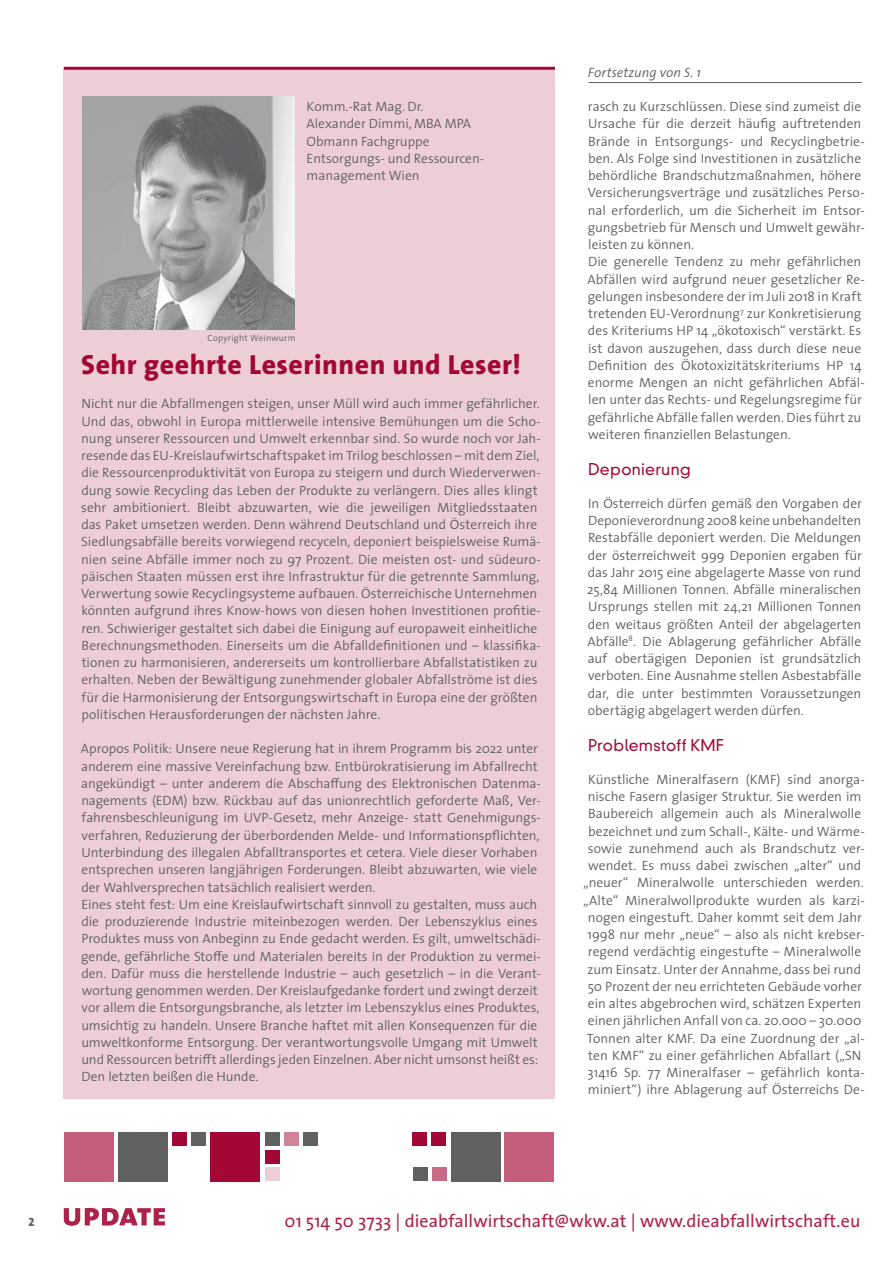
<style>
.page{position:relative;width:893px;height:1263px;background:#fff}
.page>*{position:absolute;margin:0;border:0;box-sizing:border-box;transform-origin:0 0}
.t1{font:800 27.75px "The Sans";letter-spacing:.02em;color:#a30835}
.t2{font:18px "The Sans";letter-spacing:.005em;color:#ad214a}
.t3{font:300 15.75px "DIN Neuzeit Grotesk Std";letter-spacing:.015em;color:#a30835}
.t4{font:300 13.5px/17.2px "The Sans";color:#5f6062}
.t5{font:italic 300 13.5px "The Sans";letter-spacing:.005em;color:#5f6062}
.t6{font:12px "The Sans Extra Bold Caps";color:#5f6062}
.t7{font:300 9px "The Sans";letter-spacing:.025em;color:#5f6062}
</style>
<div class="page">
<div style="left:64px;top:70px;width:491px;height:1028px;background:#edced7"></div>
<svg style="left:64px;top:1208px;width:101px;height:18px"></svg>
<hr style="left:64px;top:67px;width:491px;height:3px;background:#a30835">
<div style="left:64px;top:1132px;width:49px;height:49px;background:#c35e7c"></div>
<div style="left:118px;top:1132px;width:50px;height:49px;background:#5f6062"></div>
<div style="left:211px;top:1132px;width:49px;height:49px;background:#a30835"></div>
<div style="left:191px;top:1132px;width:15px;height:14px;background:#5f6062"></div>
<div style="left:172px;top:1132px;width:15px;height:14px;background:#a30835"></div>
<div style="left:284px;top:1132px;width:15px;height:14px;background:#d1839a"></div>
<div style="left:265px;top:1132px;width:14px;height:14px;background:#5f6062"></div>
<div style="left:303px;top:1132px;width:15px;height:14px;background:#5f6062"></div>
<div style="left:265px;top:1150px;width:14px;height:13px;background:#a30835"></div>
<div style="left:265px;top:1167px;width:14px;height:14px;background:#edced7"></div>
<div style="left:505px;top:1132px;width:49px;height:49px;background:#c35e7c"></div>
<div style="left:451px;top:1132px;width:49px;height:49px;background:#5f6062"></div>
<div style="left:412px;top:1132px;width:15px;height:14px;background:#a30835"></div>
<div style="left:432px;top:1132px;width:14px;height:14px;background:#a30835"></div>
<div style="left:413px;top:1167px;width:14px;height:14px;background:#5f6062"></div>
<div style="left:432px;top:1167px;width:15px;height:14px;background:#c86b86"></div>
<hr style="left:589px;top:82px;width:273px;height:1px;background:#5f6062">
<img style="left:83px;top:96px;width:212px;height:234px">
<p class="t4" style="left:307px;top:97px;width:178px">Komm.-Rat Mag. Dr.<br>Alexander Dimmi, MBA MPA<br>Obmann Fachgruppe<br>Entsorgungs- und Ressourcen&shy;management Wien</p>
<p class="t7" style="left:208px;top:330px;width:90px">Copyright Weinwurm</p>
<h1 class="t1" style="left:81px;top:341px;width:441px">Sehr geehrte Leserinnen und Leser!</h1>
<p class="t4" style="left:81px;top:395px;width:461px">Nicht nur die Abfallmengen steigen, unser Müll wird auch immer gefährlicher.<br>Und das, obwohl in Europa mittlerweile intensive Bemühungen um die Scho&shy;nung unserer Ressourcen und Umwelt erkennbar sind. So wurde noch vor Jah&shy;resende das EU-Kreislaufwirtschaftspaket im Trilog beschlossen – mit dem Ziel, die Ressourcenproduktivität von Europa zu steigern und durch Wiederverwen&shy;dung sowie Recycling das Leben der Produkte zu verlängern. Dies alles klingt sehr ambitioniert. Bleibt abzuwarten, wie die jeweiligen Mitgliedsstaaten das Paket umsetzen werden. Denn während Deutschland und Österreich ihre Siedlungsabfälle bereits vorwiegend recyceln, deponiert beispielsweise Rumä&shy;nien seine Abfälle immer noch zu 97 Prozent. Die meisten ost- und südeuro&shy;päischen Staaten müssen erst ihre Infrastruktur für die getrennte Sammlung, Verwertung sowie Recyclingsysteme aufbauen. Österreichische Unternehmen könnten aufgrund ihres Know-hows von diesen hohen Investitionen profitie&shy;ren. Schwieriger gestaltet sich dabei die Einigung auf europaweit einheitliche Berechnungsmethoden. Einerseits um die Abfalldefinitionen und – klassifika&shy;tionen zu harmonisieren, andererseits um kontrollierbare Abfallstatistiken zu erhalten. Neben der Bewältigung zunehmender globaler Abfallströme ist dies für die Harmonisierung der Entsorgungswirtschaft in Europa eine der größten politischen Herausforderungen der nächsten Jahre.</p>
<p class="t4" style="left:81px;top:740px;width:462px">Apropos Politik: Unsere neue Regierung hat in ihrem Programm bis 2022 unter anderem eine massive Vereinfachung bzw. Entbürokratisierung im Abfallrecht angekündigt – unter anderem die Abschaffung des Elektronischen Datenma&shy;nagements (EDM) bzw. Rückbau auf das unionrechtlich geforderte Maß, Ver&shy;fahrensbeschleunigung im UVP-Gesetz, mehr Anzeige- statt Genehmigungs&shy;verfahren, Reduzierung der überbordenden Melde- und Informationspflichten, Unterbindung des illegalen Abfalltransportes et cetera. Viele dieser Vorhaben entsprechen unseren langjährigen Forderungen. Bleibt abzuwarten, wie viele der Wahlversprechen tatsächlich realisiert werden.<br>Eines steht fest: Um eine Kreislaufwirtschaft sinnvoll zu gestalten, muss auch die produzierende Industrie miteinbezogen werden. Der Lebenszyklus eines Produktes muss von Anbeginn zu Ende gedacht werden. Es gilt, umweltschädi&shy;gende, gefährliche Stoffe und Materialen bereits in der Produktion zu vermei&shy;den. Dafür muss die herstellende Industrie – auch gesetzlich – in die Verant&shy;wortung genommen werden. Der Kreislaufgedanke fordert und zwingt derzeit vor allem die Entsorgungsbranche, als letzter im Lebenszyklus eines Produktes, umsichtig zu handeln. Unsere Branche haftet mit allen Konsequenzen für die umweltkonforme Entsorgung. Der verantwortungsvolle Umgang mit Umwelt und Ressourcen betrifft allerdings jeden Einzelnen. Aber nicht umsonst heißt es:<br>Den letzten beißen die Hunde.</p>
<p class="t5" style="left:588px;top:61px;width:114px">Fortsetzung von S. 1</p>
<p class="t4" style="left:587px;top:97px;width:279px">rasch zu Kurzschlüssen. Diese sind zumeist die Ursache für die derzeit häufig auftretenden Brände in Entsorgungs- und Recyclingbetrie&shy;ben. Als Folge sind Investitionen in zusätzliche behördliche Brandschutzmaßnahmen, höhere Versicherungsverträge und zusätzliches Perso&shy;nal erforderlich, um die Sicherheit im Entsor&shy;gungsbetrieb für Mensch und Umwelt gewähr&shy;leisten zu können.<br>Die generelle Tendenz zu mehr gefährlichen Abfällen wird aufgrund neuer gesetzlicher Re&shy;gelungen insbesondere der im Juli 2018 in Kraft tretenden EU-Verordnung<sup>7</sup> zur Konkretisierung des Kriteriums HP 14 „ökotoxisch“ verstärkt. Es ist davon auszugehen, dass durch diese neue Definition des Ökotoxizitätskriteriums HP 14 enorme Mengen an nicht gefährlichen Abfäl&shy;len unter das Rechts- und Regelungsregime für gefährliche Abfälle fallen werden. Dies führt zu weiteren finanziellen Belastungen.</p>
<p class="t3" style="left:588px;top:460px;width:104px">Deponierung</p>
<p class="t4" style="left:587px;top:494px;width:276px;text-align:justify">In Österreich dürfen gemäß den Vorgaben der Deponieverordnung 2008 keine unbehandelten Restabfälle deponiert werden. Die Meldungen der österreichweit 999 Deponien ergaben für das Jahr 2015 eine abgelagerte Masse von rund 25,84 Millionen Tonnen. Abfälle mineralischen Ursprungs stellen mit 24,21 Millionen Tonnen den weitaus größten Anteil der abgelagerten Abfälle<sup>8</sup>. Die Ablagerung gefährlicher Abfälle auf obertägigen Deponien ist grundsätzlich verboten. Eine Ausnahme stellen Asbestabfälle dar, die unter bestimmten Voraussetzungen obertägig abgelagert werden dürfen.</p>
<p class="t3" style="left:588px;top:736px;width:137px">Problemstoff KMF</p>
<p class="t4" style="left:583px;top:770px;width:283px;text-align:center">Künstliche Mineralfasern (KMF) sind anorga&shy;nische Fasern glasiger Struktur. Sie werden im Baubereich allgemein auch als Mineralwolle bezeichnet und zum Schall-, Kälte- und Wärme&shy;sowie zunehmend auch als Brandschutz ver&shy;wendet. Es muss dabei zwischen „alter“ und „neuer“ Mineralwolle unterschieden werden. „Alte“ Mineralwollprodukte wurden als karzi&shy;nogen eingestuft. Daher kommt seit dem Jahr 1998 nur mehr „neue“ – also als nicht krebser&shy;regend verdächtig eingestufte – Mineralwolle zum Einsatz. Unter der Annahme, dass bei rund 50 Prozent der neu errichteten Gebäude vorher ein altes abgebrochen wird, schätzen Experten einen jährlichen Anfall von ca. 20.000 – 30.000<br>Tonnen alter KMF. Da eine Zuordnung der „al&shy;ten KMF“ zu einer gefährlichen Abfallart („SN 31416 Sp. 77 Mineralfaser – gefährlich konta&shy;miniert“) ihre Ablagerung auf Österreichs De-</p>
<p class="t6" style="left:29px;top:1212px;width:7px">2</p>
<h2 class="t2" style="left:285px;top:1205px;width:577px">01 514 50 3733 | dieabfallwirtschaft@wkw.at | www.dieabfallwirtschaft.eu</h2>
</div>
